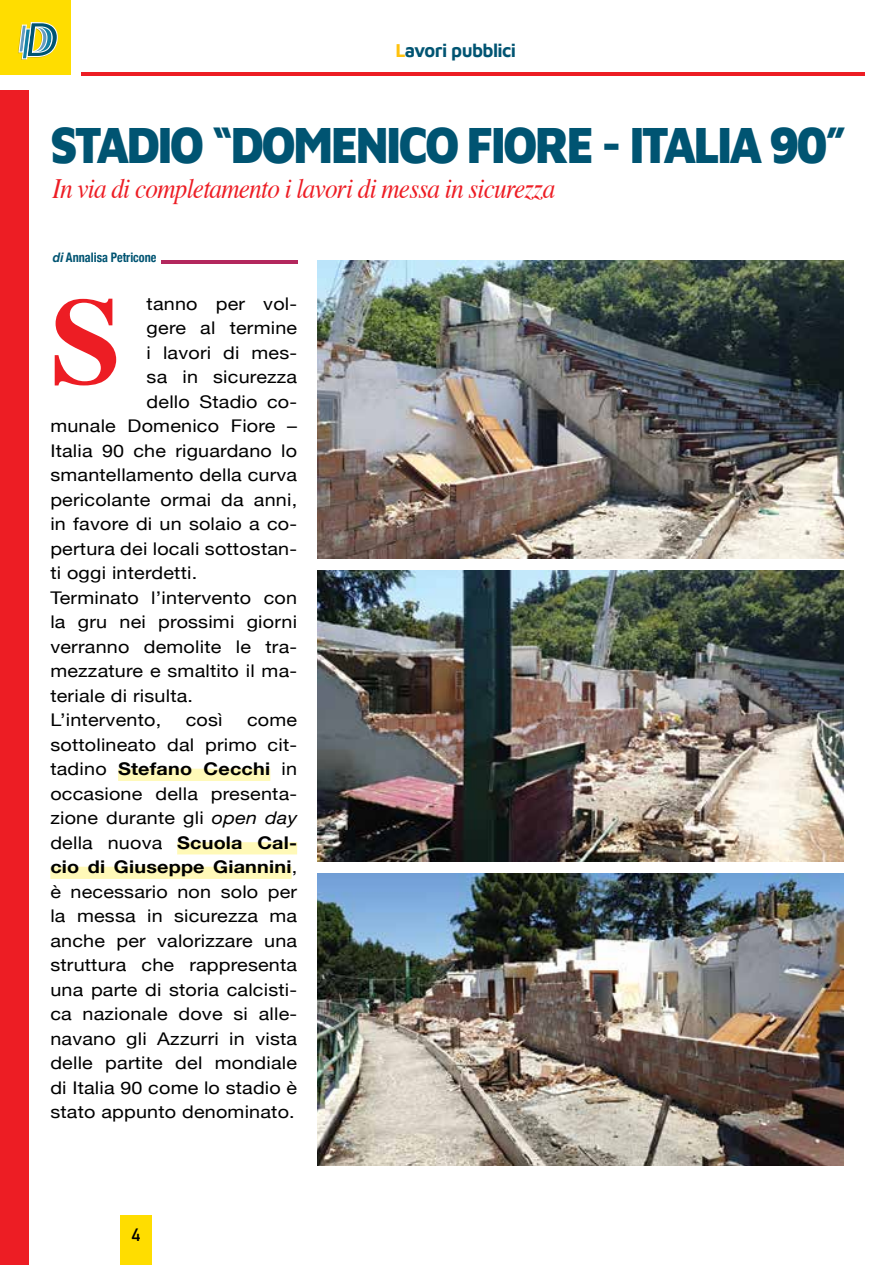
<style>
.page{position:relative;width:893px;height:1265px;background:#fff}
.page>*{position:absolute;margin:0;border:0;box-sizing:border-box;transform-origin:0 0}
.t1{font:700 122.5px "Times";color:#ed1d24;scale:1.05 1}
.t2{font:900 52.5px "Maven Pro";letter-spacing:-.06em;color:#005472;scale:.88 1}
.t3{font:italic 28px "Times";letter-spacing:-.03em;color:#ed1d24;scale:.9 1}
.t4{font:700 19.25px "Maven Pro";letter-spacing:-.03em;color:#005472;scale:.95 1}
.t5{font:17.5px/24.5px "Helvetica Neue";letter-spacing:.01em;color:#000;text-align:justify;scale:1.13 1}
.t6{font:700 17.5px "DIN Alternate";color:#000}
.t7{font:700 condensed 13.12px "Helvetica Neue";color:#005472;scale:.93 1}
.s1{color:#ffc20e}
.s2{font-style:italic;font-stretch:normal}
.s3{font-weight:700}
.s4{font-style:italic}
</style>
<div class="page">
<div style="left:0;top:0;width:71px;height:75px;background:#fd0"></div>
<svg style="left:18px;top:22px;width:40px;height:38px"></svg>
<div style="left:0;top:90px;width:28px;height:1175px;background:#ed1d24"></div>
<hr style="left:81px;top:72px;width:784px;height:4px;background:#ed1d24">
<div style="left:120px;top:1215px;width:31px;height:50px;background:#fd0"></div>
<div style="left:118px;top:769px;width:152px;height:12px;background:#fff9b8"></div>
<div style="left:177px;top:842px;width:120px;height:12px;background:#fff9b8"></div>
<div style="left:50px;top:867px;width:242px;height:12px;background:#fff9b8"></div>
<hr style="left:162px;top:260px;width:136px;height:4px;background:#b3275d">
<img style="left:317px;top:570px;width:527px;height:292px">
<img style="left:317px;top:874px;width:527px;height:291px">
<img style="left:317px;top:260px;width:527px;height:298px">
<p class="t4" style="left:395px;top:38px;width:129px"><span class="s1">L</span>avori pubblici</p>
<h2 class="t2" style="left:50px;top:109px;width:907px">STADIO “DOMENICO FIORE - ITALIA 90”</h2>
<h3 class="t3" style="left:52px;top:165px;width:560px">In via di completamento i lavori di messa in sicurezza</h3>
<p class="t7" style="left:53px;top:247px;width:113px"><span class="s2">di</span> Annalisa Petricone</p>
<p class="t5" style="left:147px;top:291px;width:135px">tanno per vol-</p>
<p class="t5" style="left:147px;top:316px;width:135px">gere al termine</p>
<p class="t5" style="left:147px;top:340px;width:135px">i lavori di mes-</p>
<p class="t5" style="left:147px;top:365px;width:135px">sa in sicurezza</p>
<p class="t5" style="left:147px;top:389px;width:135px">dello Stadio co-</p>
<p class="t5" style="left:50px;top:414px;width:220px">munale Domenico Fiore –</p>
<p class="t5" style="left:50px;top:438px;width:220px">Italia 90 che riguardano lo</p>
<p class="t5" style="left:50px;top:463px;width:220px">smantellamento della curva</p>
<p class="t5" style="left:50px;top:487px;width:220px">pericolante ormai da anni,</p>
<p class="t5" style="left:50px;top:512px;width:220px">in favore di un solaio a co-</p>
<p class="t5" style="left:50px;top:536px;width:220px">pertura dei locali sottostan-</p>
<p class="t5" style="left:50px;top:561px;width:131px">ti oggi interdetti.</p>
<p class="t5" style="left:50px;top:585px;width:220px">Terminato l’intervento con</p>
<p class="t5" style="left:50px;top:610px;width:220px">la gru nei prossimi giorni</p>
<p class="t5" style="left:50px;top:634px;width:220px">verranno demolite le tra-</p>
<p class="t5" style="left:50px;top:659px;width:220px">mezzature e smaltito il ma-</p>
<p class="t5" style="left:50px;top:683px;width:128px">teriale di risulta.</p>
<p class="t5" style="left:50px;top:708px;width:100px">L’intervento,</p>
<p class="t5" style="left:186px;top:708px;width:34px">così</p>
<h1 class="t1" style="left:50px;top:225px;width:70px">S</h1>
<p class="t5" style="left:50px;top:708px;width:220px;text-indent:197px">come sottolineato dal primo cit&shy;tadino <span class="s3">Stefano Cecchi</span> in occasione della presenta&shy;zione durante gli <span class="s4">open day </span>della nuova <span class="s3">Scuola Cal&shy;cio di Giuseppe Giannini</span>, è necessario non solo per la messa in sicurezza ma anche per valorizzare una struttura che rappresenta una parte di storia calcisti&shy;ca nazionale dove si alle&shy;navano gli Azzurri in vista delle partite del mondiale di Italia 90 come lo stadio è stato appunto denominato.</p>
<p class="t6" style="left:132px;top:1222px;width:10px">4</p>
</div>
